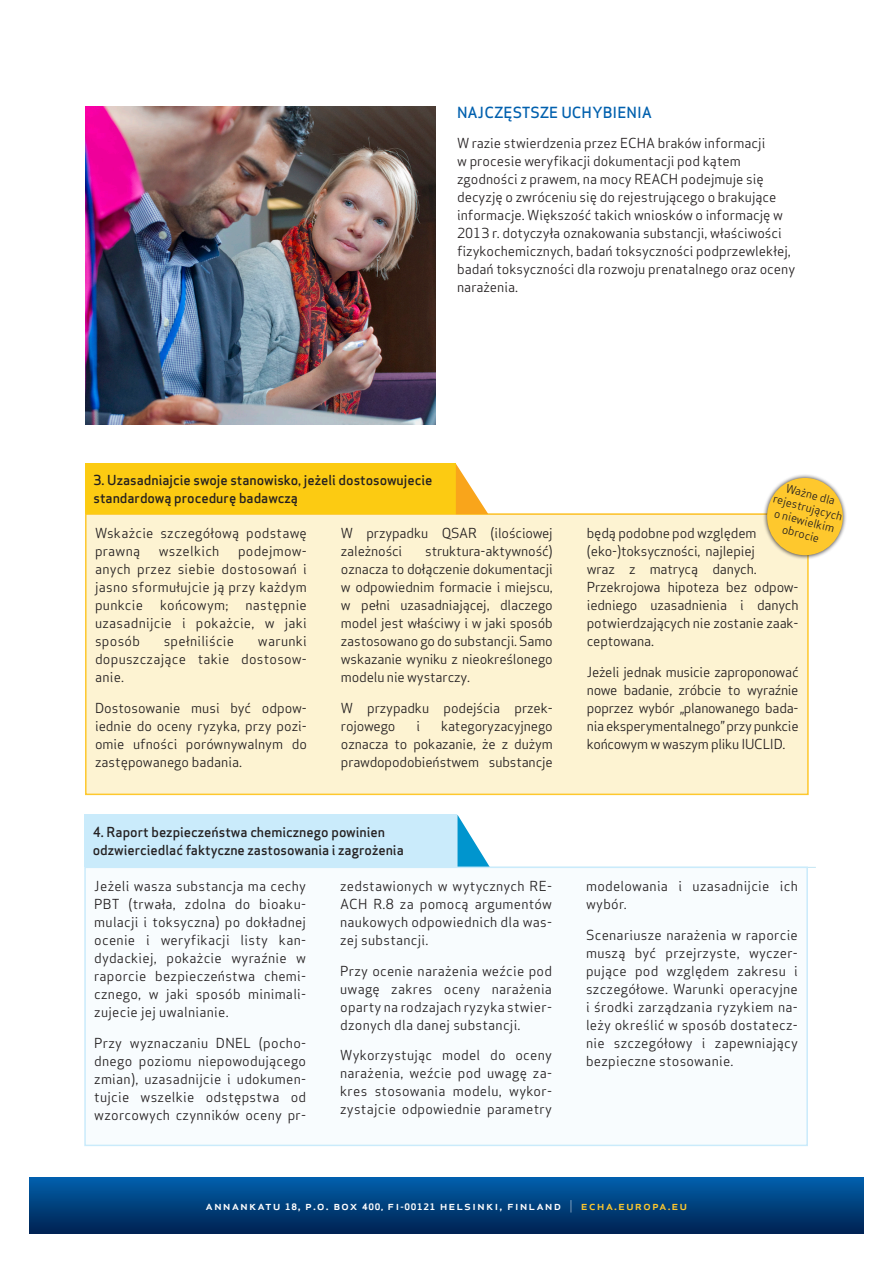
<style>
.page{position:relative;width:893px;height:1263px;background:#fff}
.page>*{position:absolute;margin:0;border:0;box-sizing:border-box;transform-origin:0 0}
.Headline_2_CAPS_blue{font:500 15px "Apex Sans";color:#0160ae}
.Bullet_list_bodytext{font:13.5px/18px "Apex Sans";letter-spacing:.02em;color:#231f20;text-align:justify}
.Bodytext_1{font:13.5px/18px "Apex Sans";color:#231f20}
.Bullet_list_bodytext-2{font:13.5px/18px "Apex Sans";letter-spacing:-.01em;color:#231f20}
.Recommendation{font:500 13.5px/18px "Apex Sans";color:#231f20}
.t1{font:500 12.15px "Apex Sans";letter-spacing:.075em;color:#fff;scale:1.08 1}
.t2{font:11.25px/13.5px "Apex Sans";color:#231f20;text-align:center}
.s1{font-weight:700;font-size:8.7px}
.s2{font-weight:700;font-size:8.25px}
.s3{font-weight:300}
.s4{color:#fec82d}
</style>
<div class="page">
<svg style="left:30px;top:1178px;width:833px;height:55px;background:#00407e"></svg>
<svg style="left:457px;top:815px;width:32px;height:51px"></svg>
<img style="left:85px;top:106px;width:351px;height:319px">
<div style="left:85px;top:867px;width:722px;height:278px;background:#f8fcfe"></div>
<div style="left:84px;top:866px;width:724px;height:280px;border:2px solid #caebfb"></div>
<div style="left:84px;top:814px;width:373px;height:53px;background:#caebfb"></div>
<div style="left:86px;top:514px;width:722px;height:280px;background:#fdf3d2"></div>
<div style="left:85px;top:513px;width:724px;height:282px;border:2px solid #fec82d"></div>
<div style="left:85px;top:464px;width:370px;height:50px;background:#fccb12"></div>
<svg style="left:456px;top:464px;width:306px;height:50px"></svg>
<div style="left:762px;top:474px;width:85px;height:86px;background:#231f20;opacity:.75"></div>
<div style="left:767px;top:478px;width:76px;height:77px;background:#fec82d;border-radius:50%"></div>
<p class="Headline_2_CAPS_blue" style="left:457px;top:99px;width:196px">NAJCZĘSTSZE UCHYBIENIA</p>
<p class="Bodytext_1" style="left:457px;top:133px;width:340px">W razie stwierdzenia przez ECHA braków informacji<br>w procesie weryfikacji dokumentacji pod kątem zgodności z prawem, na mocy REACH podejmuje się decyzję o zwróceniu się do rejestrującego o brakujące informacje. Większość takich wniosków o informację w 2013 r. dotyczyła oznakowania substancji, właściwości fizykochemicznych, badań toksyczności podprzewlekłej, badań toksyczności dla rozwoju prenatalnego oraz oceny narażenia.</p>
<p class="Recommendation" style="left:94px;top:469px;width:340px">3. Uzasadniajcie swoje stanowisko, jeżeli dostosowujecie standardową procedurę badawczą</p>
<p class="t2" style="left:779px;top:478px;width:73px;rotate:15deg">Ważne dla rejestrujących o niewielkim obrocie</p>
<p class="Bullet_list_bodytext-2" style="left:341px;top:522px;width:213px">W przypadku QSAR (ilościowej zależności</p>
<p class="Bullet_list_bodytext" style="left:95px;top:522px;width:213px">Wskażcie szczegółową podstawę prawną</p>
<p class="Bullet_list_bodytext-2" style="left:587px;top:522px;width:213px">będą podobne pod względem (eko-)toksyczności, najlepiej<br>wraz z matrycą danych.<br>Przekrojowa hipoteza bez odpow&shy;iedniego uzasadnienia i danych potwierdzających nie zostanie zaak&shy;ceptowana.</p>
<p class="Bullet_list_bodytext" style="left:587px;top:661px;width:213px">Jeżeli jednak musicie zaproponować nowe badanie, zróbcie to wyraźnie poprzez wybór „planowanego bada&shy;nia eksperymentalnego” przy punkcie końcowym w waszym pliku IUCLID.</p>
<p class="Bullet_list_bodytext" style="left:341px;top:540px;width:213px;text-indent:84px">struktura-aktywność) oznacza to dołączenie dokumentacji w odpowiednim formacie i miejscu, w pełni uzasadniającej, dlaczego model jest właściwy i w jaki sposób zastosowano go do substancji. Samo wskazanie wyniku z nieokreślonego modelu nie wystarczy.</p>
<p class="Bullet_list_bodytext-2" style="left:341px;top:697px;width:213px">W przypadku podejścia przek&shy;rojowego</p>
<p class="Bullet_list_bodytext" style="left:95px;top:540px;width:213px;text-indent:143px">podejmow&shy;anych przez siebie dostosowań i jasno sformułujcie ją przy każdym punkcie</p>
<p class="Bullet_list_bodytext" style="left:159px;top:540px;width:62px">wszelkich</p>
<p class="Bullet_list_bodytext" style="left:160px;top:594px;width:70px">końcowym;</p>
<p class="Bullet_list_bodytext" style="left:95px;top:594px;width:213px;text-indent:150px">następnie uzasadnijcie i pokażcie, w jaki sposób</p>
<p class="Bullet_list_bodytext" style="left:95px;top:630px;width:213px;text-indent:163px">warunki dopuszczające takie dostosow&shy;anie.</p>
<p class="Bullet_list_bodytext" style="left:95px;top:697px;width:213px">Dostosowanie musi być odpow&shy;iednie do oceny ryzyka, przy pozi&shy;omie ufności porównywalnym do zastępowanego badania.</p>
<p class="Bullet_list_bodytext" style="left:164px;top:630px;width:72px">spełniliście</p>
<p class="Bullet_list_bodytext" style="left:341px;top:715px;width:213px;text-indent:100px">kategoryzacyjnego oznacza to pokazanie, że z dużym prawdopodobieństwem substancje</p>
<p class="Bullet_list_bodytext" style="left:416px;top:715px;width:5px">i</p>
<p class="Recommendation" style="left:93px;top:821px;width:312px">4. Raport bezpieczeństwa chemicznego powinien odzwierciedlać faktyczne zastosowania i zagrożenia</p>
<p class="Bullet_list_bodytext" style="left:94px;top:876px;width:213px">Jeżeli wasza substancja ma cechy PBT (trwała, zdolna do bioaku&shy;mulacji i toksyczna) po dokładnej ocenie i weryfikacji listy kan&shy;dydackiej, pokażcie wyraźnie w raporcie bezpieczeństwa chemi&shy;cznego, w jaki sposób minimali&shy;zujecie jej uwalnianie.</p>
<p class="Bullet_list_bodytext" style="left:94px;top:1032px;width:213px">Przy wyznaczaniu DNEL (pocho&shy;dnego poziomu niepowodującego zmian), uzasadnijcie i udokumen&shy;tujcie wszelkie odstępstwa od wzorcowych czynników oceny pr-</p>
<p class="Bullet_list_bodytext" style="left:340px;top:876px;width:213px">zedstawionych w wytycznych RE-ACH R.8 za pomocą argumentów naukowych odpowiednich dla was&shy;zej substancji.</p>
<p class="Bullet_list_bodytext" style="left:340px;top:960px;width:213px">Przy ocenie narażenia weźcie pod uwagę zakres oceny narażenia oparty na rodzajach ryzyka stwier&shy;dzonych dla danej substancji.</p>
<p class="Bullet_list_bodytext" style="left:340px;top:1045px;width:213px">Wykorzystując model do oceny narażenia, weźcie pod uwagę za&shy;kres stosowania modelu, wykor&shy;zystajcie odpowiednie parametry</p>
<p class="Bullet_list_bodytext" style="left:586px;top:876px;width:213px">modelowania i uzasadnijcie ich wybór.</p>
<p class="Bullet_list_bodytext" style="left:586px;top:924px;width:213px">Scenariusze narażenia w raporcie muszą być przejrzyste, wyczer&shy;pujące pod względem zakresu i szczegółowe. Warunki operacyjne i środki zarządzania ryzykiem na&shy;leży określić w sposób dostatecz&shy;nie szczegółowy i zapewniający bezpieczne stosowanie.</p>
<p class="t1" style="left:206px;top:1195px;width:448px">annankatu <span class="s1">18</span>, p.o. box <span class="s1">400,</span> fi<span class="s2">-</span><span class="s1">00121</span> helsinki, finland <span class="s3">|</span> <span class="s4">echa.europa.eu</span></p>
</div>
